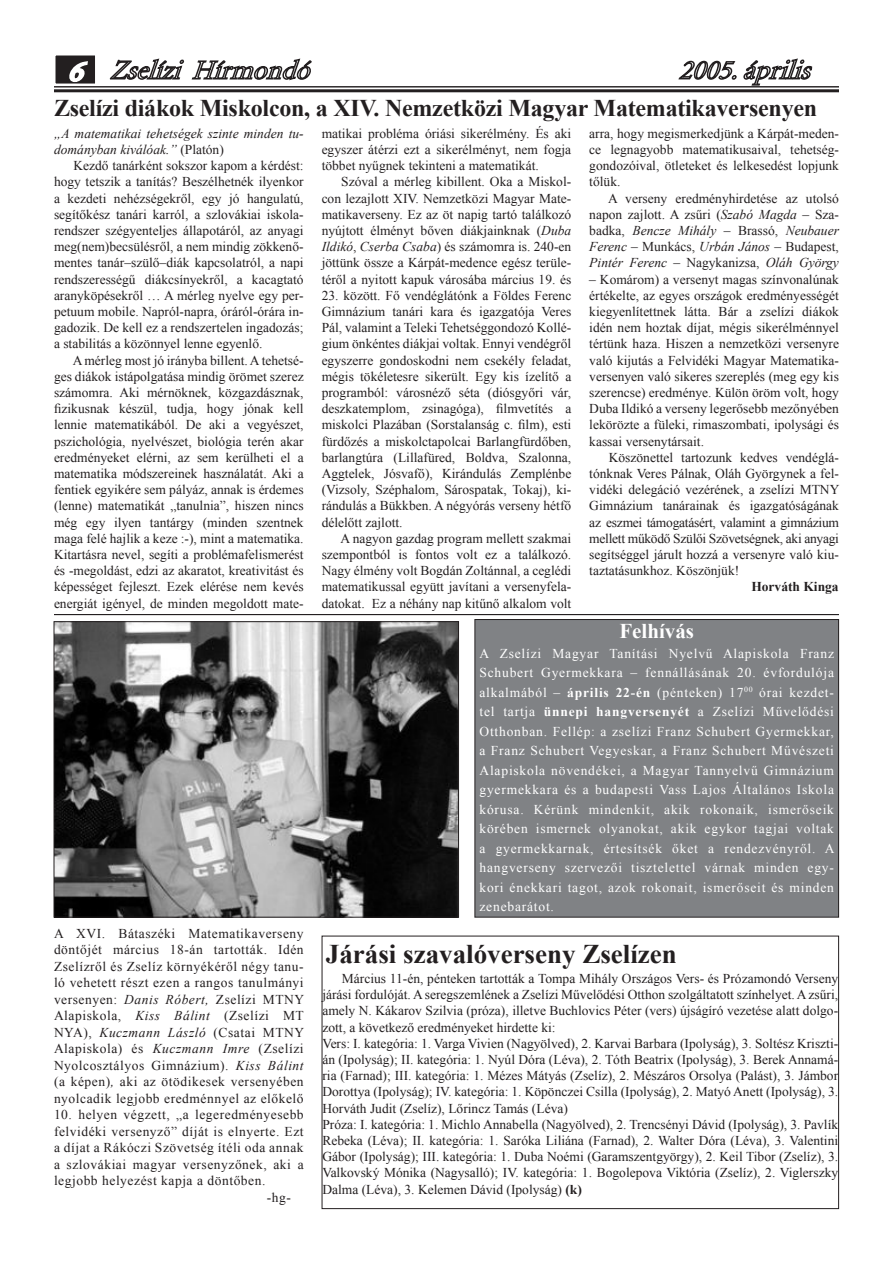
<style>
.page{position:relative;width:893px;height:1263px;background:#fff}
.page>*{position:absolute;margin:0;border:0;box-sizing:border-box;transform-origin:0 0}
.t1{font:700 27px "Times New Roman";color:#231f20}
.Plain_Text{font:700 24px "Times New Roman";letter-spacing:-.01em;color:#231f20}
.t2{font:700 21px "Times New Roman";color:#fff}
.Plain_Text-2{font:13.5px/16.2px "Times New Roman";color:#231f20;text-align:justify}
.t3{font:13.5px/19.5px "Times New Roman";letter-spacing:.06em;color:#fff;text-align:justify}
.Plain_Text-3{font:italic 13.5px/16.2px "Times New Roman";color:#231f20}
.Plain_Text-4{font:700 13.5px "Times New Roman";color:#231f20}
.s1{font-style:normal}
.s2{font-style:italic}
.s3{font-weight:700}
</style>
<div class="page">
<hr style="left:54px;top:89px;width:785px;height:3px;background:#231f20">
<svg style="left:109px;top:58px;width:76px;height:22px"></svg>
<svg style="left:191px;top:58px;width:121px;height:23px"></svg>
<hr style="left:54px;top:86px;width:785px;height:1px;background:#231f20">
<div style="left:55px;top:55px;width:41px;height:29px;background:#231f20"></div>
<svg style="left:69px;top:61px;width:19px;height:21px"></svg>
<div style="left:54px;top:54px;width:43px;height:31px;border:2px solid #fff"></div>
<svg style="left:678px;top:58px;width:135px;height:28px"></svg>
<img style="left:56px;top:623px;width:401px;height:292px">
<div style="left:54px;top:621px;width:405px;height:296px;border:1px solid #231f20"></div>
<div style="left:322px;top:936px;width:517px;height:273px;border:1px solid #231f20"></div>
<hr style="left:54px;top:614px;width:785px;height:1px;background:#231f20">
<div style="left:475px;top:619px;width:364px;height:298px;background:#808285"></div>
<div style="left:474px;top:619px;width:365px;height:298px;border:1px solid #231f20"></div>
<p class="Plain_Text" style="left:54px;top:91px;width:765px">Zselízi diákok Miskolcon, a XIV. Nemzetközi Magyar Matematikaversenyen</p>
<p class="Plain_Text-3" style="left:54px;top:125px;width:251px">„A matematikai tehetségek szinte minden tu&shy;dományban kiválóak.” <span class="s1">(Platón)</span></p>
<p class="Plain_Text-2" style="left:54px;top:157px;width:251px;text-indent:20px">Kezdő tanárként sokszor kapom a kérdést: hogy tetszik a tanítás? Beszélhetnék ilyenkor a kezdeti nehézségekről, egy jó hangulatú, segítőkész tanári karról, a szlovákiai iskola&shy;rendszer szégyenteljes állapotáról, az anyagi meg(nem)becsülésről, a nem mindig zökkenő&shy;mentes tanár–szülő–diák kapcsolatról, a napi rendszerességű diákcsínyekről, a kacagtató aranyköpésekről … A mérleg nyelve egy per&shy;petuum mobile. Napról-napra, óráról-órára in&shy;gadozik. De kell ez a rendszertelen ingadozás; a stabilitás a közönnyel lenne egyenlő.</p>
<p class="Plain_Text-2" style="left:54px;top:352px;width:251px;text-indent:19px">A mérleg most jó irányba billent. A tehetsé&shy;ges diákok istápolgatása mindig örömet szerez számomra. Aki mérnöknek, közgazdásznak, fizikusnak készül, tudja, hogy jónak kell lennie matematikából. De aki a vegyészet, pszichológia, nyelvészet, biológia terén akar eredményeket elérni, az sem kerülheti el a matematika módszereinek használatát. Aki a fentiek egyikére sem pályáz, annak is érdemes (lenne) matematikát „tanulnia”, hiszen nincs még egy ilyen tantárgy (minden szentnek maga felé hajlik a keze :-), mint a matematika.<br>Kitartásra nevel, segíti a problémafelismerést és -megoldást, edzi az akaratot, kreativitást és képességet fejleszt. Ezek elérése nem kevés energiát igényel, de minden megoldott mate-</p>
<p class="Plain_Text-2" style="left:322px;top:125px;width:251px">matikai probléma óriási sikerélmény. És aki egyszer átérzi ezt a sikerélményt, nem fogja többet nyűgnek tekinteni a matematikát.</p>
<p class="Plain_Text-2" style="left:322px;top:174px;width:251px;text-indent:20px">Szóval a mérleg kibillent. Oka a Miskol&shy;con lezajlott XIV. Nemzetközi Magyar Mate&shy;matikaverseny. Ez az öt napig tartó találkozó nyújtott élményt bőven diákjainknak (<span class="s2">Duba Ildikó</span>, <span class="s2">Cserba Csaba</span>) és számomra is. 240-en jöttünk össze a Kárpát-medence egész terüle&shy;téről a nyitott kapuk városába március 19. és</p>
<p class="Plain_Text-2" style="left:322px;top:287px;width:251px">23. között. Fő vendéglátónk a Földes Ferenc Gimnázium tanári kara és igazgatója Veres Pál, valamint a Teleki Tehetséggondozó Kollé&shy;gium önkéntes diákjai voltak. Ennyi vendégről egyszerre gondoskodni nem csekély feladat, mégis tökéletesre sikerült. Egy kis ízelítő a programból: városnéző séta (diósgyőri vár, deszkatemplom, zsinagóga), filmvetítés a miskolci Plazában (Sorstalanság c. film), esti fürdőzés a miskolctapolcai Barlangfürdőben, barlangtúra (Lillafüred, Boldva, Szalonna, Aggtelek, Jósvafő), Kirándulás Zemplénbe (Vizsoly, Széphalom, Sárospatak, Tokaj), ki&shy;rándulás a Bükkben. A négyórás verseny hétfő délelőtt zajlott.</p>
<p class="Plain_Text-2" style="left:322px;top:530px;width:251px;text-indent:19px">A nagyon gazdag program mellett szakmai szempontból is fontos volt ez a találkozó.<br>Nagy élmény volt Bogdán Zoltánnal, a ceglédi matematikussal együtt javítani a versenyfela&shy;datokat. Ez a néhány nap kitűnő alkalom volt</p>
<p class="Plain_Text-2" style="left:589px;top:125px;width:251px">arra, hogy megismerkedjünk a Kárpát-meden&shy;ce legnagyobb matematikusaival, tehetség&shy;gondozóival, ötleteket és lelkesedést lopjunk tőlük.</p>
<p class="Plain_Text-2" style="left:589px;top:190px;width:251px;text-indent:19px">A verseny eredményhirdetése az utolsó napon zajlott. A zsűri (<span class="s2">Szabó Magda</span> – Sza&shy;badka, <span class="s2">Bencze Mihály</span> – Brassó, <span class="s2">Neubauer Ferenc</span> – Munkács, <span class="s2">Urbán János</span> – Budapest, <span class="s2">Pintér Ferenc</span> – Nagykanizsa, <span class="s2">Oláh György</span></p>
<p class="Plain_Text-2" style="left:589px;top:271px;width:251px">– Komárom) a versenyt magas színvonalúnak értékelte, az egyes országok eredményességét kiegyenlítettnek látta. Bár a zselízi diákok idén nem hoztak díjat, mégis sikerélménnyel tértünk haza. Hiszen a nemzetközi versenyre való kijutás a Felvidéki Magyar Matematika&shy;versenyen való sikeres szereplés (meg egy kis szerencse) eredménye. Külön öröm volt, hogy Duba Ildikó a verseny legerősebb mezőnyében lekörözte a füleki, rimaszombati, ipolysági és kassai versenytársait.</p>
<p class="Plain_Text-2" style="left:589px;top:449px;width:252px;text-indent:20px">Köszönettel tartozunk kedves vendéglá&shy;tónknak Veres Pálnak, Oláh Györgynek a fel&shy;vidéki delegáció vezérének, a zselízi MTNY Gimnázium tanárainak és igazgatóságának az eszmei támogatásért, valamint a gimnázium mellett működő Szülői Szövetségnek, aki anyagi segítséggel járult hozzá a versenyre való kiu&shy;taztatásunkhoz. Köszönjük!</p>
<p class="Plain_Text-4" style="left:751px;top:578px;width:89px">Horváth Kinga</p>
<p class="Plain_Text-2" style="left:54px;top:924px;width:252px">A XVI. Bátaszéki Matematikaverseny döntőjét március 18-án tartották. Idén Zselízről és Zselíz környékéről négy tanu&shy;ló vehetett részt ezen a rangos tanulmányi versenyen: <span class="s2">Danis Róbert,</span> Zselízi MTNY Alapiskola, <span class="s2">Kiss Bálint</span> (Zselízi MT NYA), <span class="s2">Kuczmann László</span> (Csatai MTNY Alapiskola) és <span class="s2">Kuczmann Imre</span> (Zselízi Nyolcosztályos Gimnázium). <span class="s2">Kiss Bálint </span>(a képen)<span class="s2">,</span> aki az ötödikesek versenyében nyolcadik legjobb eredménnyel az előkelő</p>
<p class="Plain_Text-2" style="left:54px;top:1106px;width:251px">10. helyen végzett, „a legeredményesebb felvidéki versenyző” díját is elnyerte. Ezt a díjat a Rákóczi Szövetség ítéli oda annak a szlovákiai magyar versenyzőnek, aki a legjobb helyezést kapja a döntőben.</p>
<p class="Plain_Text-2" style="left:267px;top:1189px;width:26px">-hg-</p>
<p class="t2" style="left:619px;top:617px;width:76px">Felhívás</p>
<p class="t3" style="left:479px;top:643px;width:357px">A Zselízi Magyar Tanítási Nyelvű Alapiskola Franz Schubert Gyermekkara – fennállásának 20. évfordulója alkalmából – <span class="s3">április 22-én</span> (pénteken) 17<sup>00</sup> órai kezdet&shy;tel tartja <span class="s3">ünnepi hangversenyét</span> a Zselízi Művelődési Otthonban. Fellép: a zselízi Franz Schubert Gyermekkar, a Franz Schubert Vegyeskar, a Franz Schubert Művészeti Alapiskola növendékei, a Magyar Tannyelvű Gimnázium gyermekkara és a budapesti Vass Lajos Általános Iskola kórusa. Kérünk mindenkit, akik rokonaik, ismerőseik körében ismernek olyanokat, akik egykor tagjai voltak a gyermekkarnak, értesítsék őket a rendezvényről. A hangverseny szervezői tisztelettel várnak minden egy&shy;kori énekkari tagot, azok rokonait, ismerőseit és minden zenebarátot.</p>
<p class="t1" style="left:326px;top:935px;width:352px">Járási szavalóverseny Zselízen</p>
<p class="Plain_Text-2" style="left:322px;top:970px;width:517px;text-indent:20px">Március 11-én, pénteken tartották a Tompa Mihály Országos Vers- és Prózamondó Verseny járási fordulóját. A seregszemlének a Zselízi Művelődési Otthon szolgáltatott színhelyet. A zsűri, amely N. Kákarov Szilvia (próza), illetve Buchlovics Péter (vers) újságíró vezetése alatt dolgo&shy;zott, a következő eredményeket hirdette ki:</p>
<p class="Plain_Text-2" style="left:322px;top:1035px;width:517px">Vers: I. kategória: 1. Varga Vivien (Nagyölved), 2. Karvai Barbara (Ipolyság), 3. Soltész Kriszti&shy;án (Ipolyság); II. kategória: 1. Nyúl Dóra (Léva), 2. Tóth Beatrix (Ipolyság), 3. Berek Annamá&shy;ria (Farnad); III. kategória: 1. Mézes Mátyás (Zselíz), 2. Mészáros Orsolya (Palást), 3. Jámbor Dorottya (Ipolyság); IV. kategória: 1. Köpönczei Csilla (Ipolyság), 2. Matyó Anett (Ipolyság), 3.<br>Horváth Judit (Zselíz), Lőrincz Tamás (Léva)</p>
<p class="Plain_Text-2" style="left:322px;top:1116px;width:517px">Próza: I. kategória: 1. Michlo Annabella (Nagyölved), 2. Trencsényi Dávid (Ipolyság), 3. Pavlík Rebeka (Léva); II. kategória: 1. Saróka Liliána (Farnad), 2. Walter Dóra (Léva), 3. Valentini Gábor (Ipolyság); III. kategória: 1. Duba Noémi (Garamszentgyörgy), 2. Keil Tibor (Zselíz), 3.<br>Valkovský Mónika (Nagysalló); IV. kategória: 1. Bogolepova Viktória (Zselíz), 2. Viglerszky Dalma (Léva), 3. Kelemen Dávid (Ipolyság) <span class="s3">(k)</span></p>
</div>
